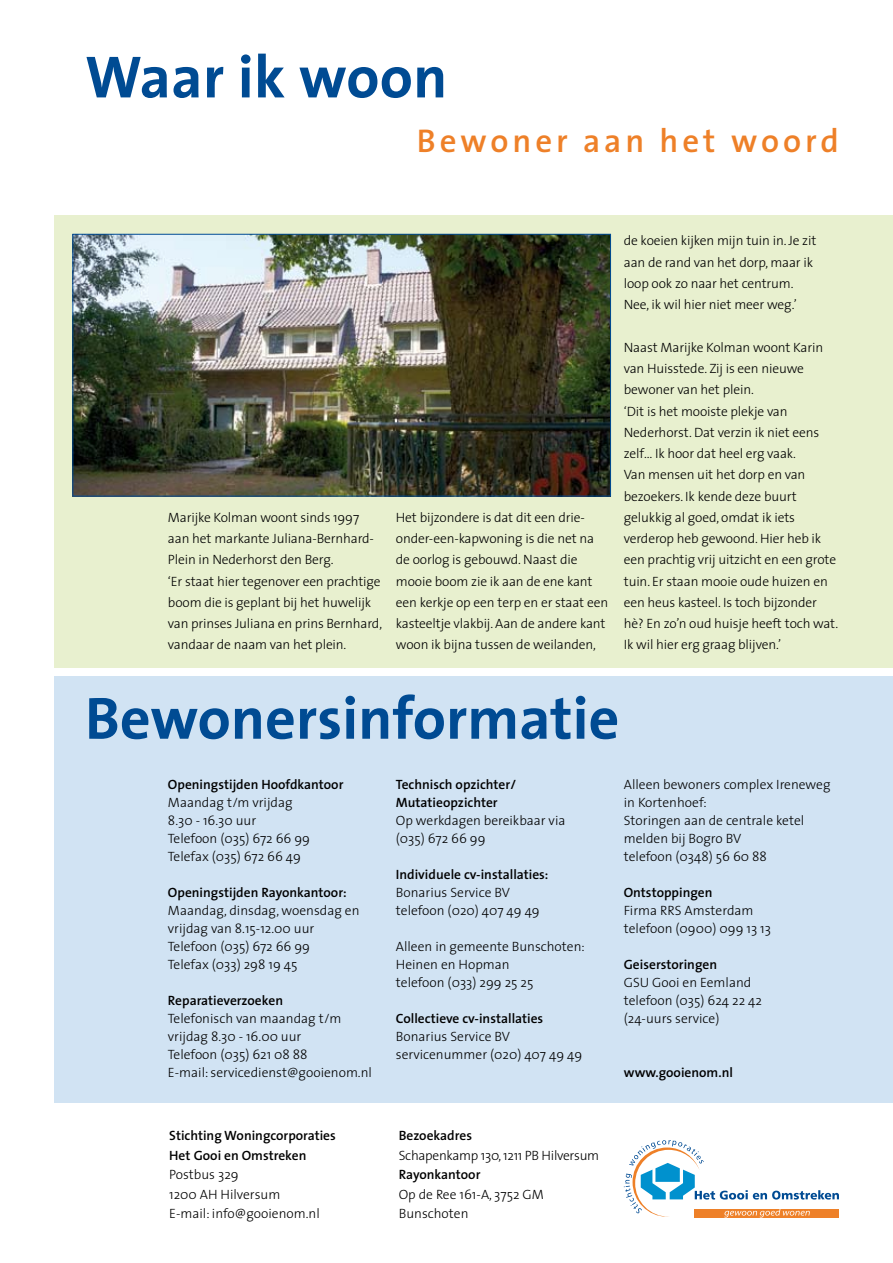
<style>
.page{position:relative;width:893px;height:1263px;background:#fff}
.page>*{position:absolute;margin:0;border:0;box-sizing:border-box;transform-origin:0 0}
.t1{font:700 60px "The Sans";color:#004b93}
.t2{font:600 33px "The Sans";letter-spacing:.12em;color:#ee8028}
.t3{font:300 13.5px/21.3px "The Sans";letter-spacing:-.01em;color:#000}
.t4{font:600 13.5px/18px "The Sans";color:#000}
</style>
<div class="page">
<div style="left:54px;top:676px;width:839px;height:427px;background:#d1e3f3"></div>
<div style="left:54px;top:215px;width:839px;height:453px;background:#e8f0cf"></div>
<svg style="left:624px;top:1140px;width:215px;height:77px"></svg>
<img style="left:74px;top:236px;width:535px;height:258px">
<div style="left:72px;top:234px;width:539px;height:262px;border:1px solid #004b93"></div>
<h1 class="t1" style="left:85px;top:27px;width:364px">Waar ik woon</h1>
<h2 class="t2" style="left:417px;top:113px;width:424px">Bewoner aan het woord</h2>
<p class="t3" style="left:168px;top:506px;width:216px">Marijke Kolman woont sinds 1997 aan het markante Juliana-Bernhard-Plein in Nederhorst den Berg.<br>‘Er staat hier tegenover een prachtige boom die is geplant bij het huwelijk van prinses Juliana en prins Bernhard, vandaar de naam van het plein.</p>
<p class="t3" style="left:396px;top:506px;width:214px">Het bijzondere is dat dit een drie&shy;onder-een-kapwoning is die net na de oorlog is gebouwd. Naast die mooie boom zie ik aan de ene kant een kerkje op een terp en er staat een kasteeltje vlakbij. Aan de andere kant woon ik bijna tussen de weilanden,</p>
<p class="t3" style="left:624px;top:230px;width:194px">de koeien kijken mijn tuin in. Je zit aan de rand van het dorp, maar ik loop ook zo naar het centrum.<br>Nee, ik wil hier niet meer weg.’</p>
<p class="t3" style="left:624px;top:336px;width:216px">Naast Marijke Kolman woont Karin van Huisstede. Zij is een nieuwe bewoner van het plein.<br>‘Dit is het mooiste plekje van<br>Nederhorst. Dat verzin ik niet eens zelf… Ik hoor dat heel erg vaak.<br>Van mensen uit het dorp en van bezoekers. Ik kende deze buurt gelukkig al goed, omdat ik iets verderop heb gewoond. Hier heb ik een prachtig vrij uitzicht en een grote tuin. Er staan mooie oude huizen en een heus kasteel. Is toch bijzonder hè? En zo’n oud huisje heeft toch wat.<br>Ik wil hier erg graag blijven.’</p>
<h1 class="t1" style="left:85px;top:668px;width:536px">Bewonersinformatie</h1>
<p class="t4" style="left:168px;top:775px;width:177px">Openingstijden Hoofdkantoor</p>
<p class="t3" style="left:168px;top:793px;width:144px;line-height:18px">Maandag t/m vrijdag<br>8.30 - 16.30 uur<br>Telefoon (035) 672 66 99<br>Telefax (035) 672 66 49</p>
<p class="t4" style="left:168px;top:883px;width:180px">Openingstijden Rayonkantoor:</p>
<p class="t3" style="left:168px;top:901px;width:193px;line-height:18px">Maandag, dinsdag, woensdag en vrijdag van 8.15-12.00 uur<br>Telefoon (035) 672 66 99<br>Telefax (033) 298 19 45</p>
<p class="t4" style="left:168px;top:991px;width:117px">Reparatieverzoeken</p>
<p class="t3" style="left:168px;top:1009px;width:206px;line-height:18px">Telefonisch van maandag t/m vrijdag 8.30 - 16.00 uur<br>Telefoon (035) 621 08 88<br>E-mail: servicedienst@gooienom.nl</p>
<p class="t4" style="left:396px;top:775px;width:122px">Technisch opzichter/<br>Mutatieopzichter</p>
<p class="t3" style="left:396px;top:811px;width:171px;line-height:18px">Op werkdagen bereikbaar via (035) 672 66 99</p>
<p class="t4" style="left:396px;top:865px;width:154px">Individuele cv-installaties:</p>
<p class="t3" style="left:396px;top:883px;width:145px;line-height:18px">Bonarius Service BV telefoon (020) 407 49 49</p>
<p class="t3" style="left:396px;top:937px;width:190px;line-height:18px">Alleen in gemeente Bunschoten:<br>Heinen en Hopman<br>telefoon (033) 299 25 25</p>
<p class="t4" style="left:396px;top:1009px;width:149px">Collectieve cv-installaties</p>
<p class="t3" style="left:396px;top:1027px;width:188px;line-height:18px">Bonarius Service BV servicenummer (020) 407 49 49</p>
<p class="t3" style="left:624px;top:775px;width:208px;line-height:18px">Alleen bewoners complex Ireneweg in Kortenhoef:<br>Storingen aan de centrale ketel melden bij Bogro BV<br>telefoon (0348) 56 60 88</p>
<p class="t4" style="left:624px;top:883px;width:90px">Ontstoppingen</p>
<p class="t3" style="left:624px;top:901px;width:149px;line-height:18px">Firma RRS Amsterdam telefoon (0900) 099 13 13</p>
<p class="t4" style="left:624px;top:955px;width:95px">Geiserstoringen</p>
<p class="t3" style="left:624px;top:973px;width:140px;line-height:18px">GSU Gooi en Eemland telefoon (035) 624 22 42 (24-uurs service)</p>
<p class="t4" style="left:624px;top:1063px;width:111px">www.gooienom.nl</p>
<p class="t4" style="left:169px;top:1125px;width:168px;line-height:19.5px">Stichting Woningcorporaties<br>Het Gooi en Omstreken</p>
<p class="t3" style="left:169px;top:1164px;width:152px;line-height:19.5px">Postbus 329<br>1200 AH Hilversum<br>E-mail: info@gooienom.nl</p>
<p class="t4" style="left:399px;top:1126px;width:75px">Bezoekadres</p>
<p class="t3" style="left:399px;top:1144px;width:202px">Schapenkamp 130, 1211 PB Hilversum</p>
<p class="t4" style="left:399px;top:1165px;width:83px">Rayonkantoor</p>
<p class="t3" style="left:399px;top:1184px;width:147px;line-height:19.5px">Op de Ree 161-A, 3752 GM<br>Bunschoten</p>
</div>
